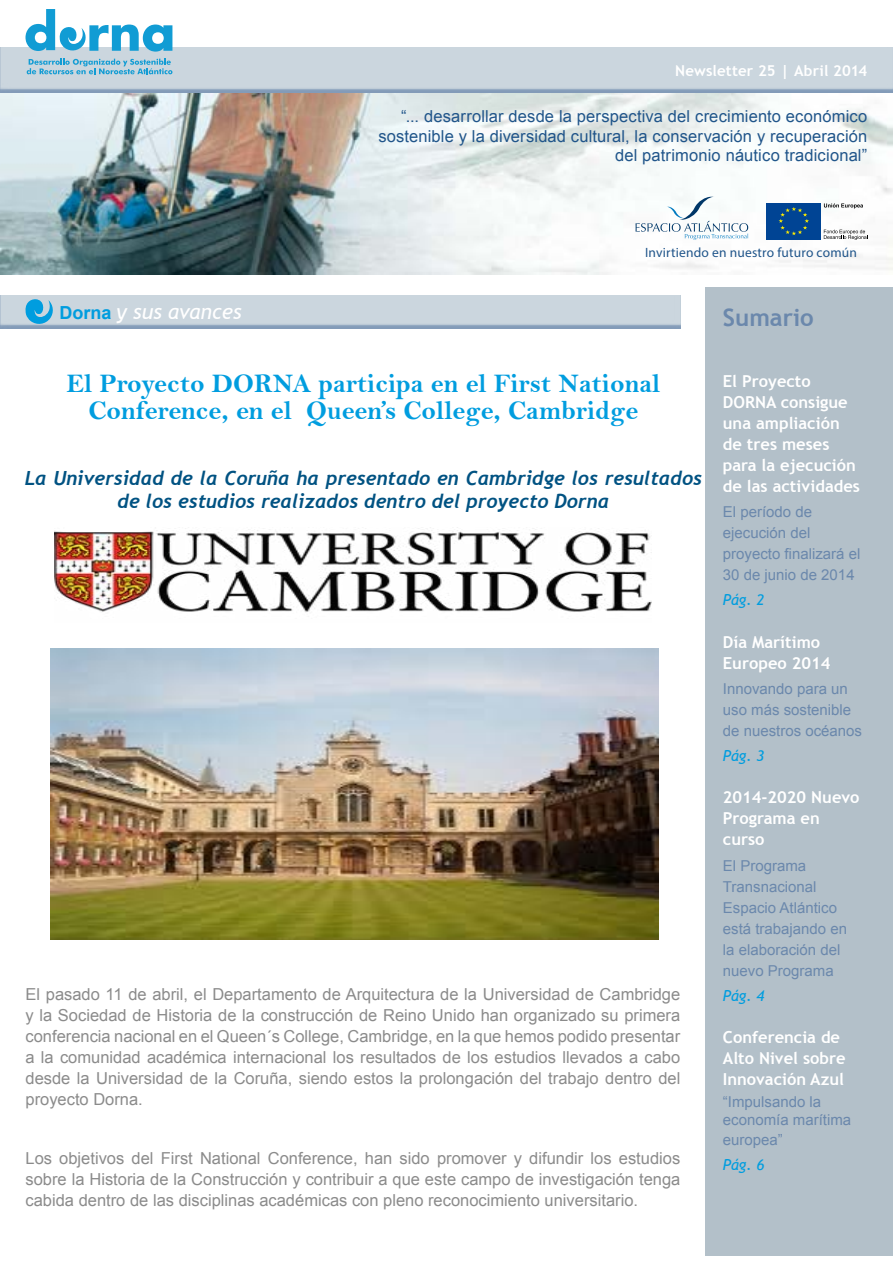
<style>
.page{position:relative;width:893px;height:1263px;background:#fff}
.page>*{position:absolute;margin:0;border:0;box-sizing:border-box;transform-origin:0 0}
.t1{font:27px/27px "Bell MT Bold";color:#009ddf;text-align:center}
.t2{font:700 24px "Trebuchet MS";color:#6b88ac}
.t3{font:italic 21px "Trebuchet MS";color:#fff}
.t4{font:italic 700 19.5px/22.5px "Trebuchet";color:#005282;text-align:center}
.t5{font:16.5px/21px "Arial";color:#8b8b8b;text-align:justify}
.t6{font:700 16.5px/21px "Trebuchet MS";color:#fff}
.t7{font:16.5px/19.5px "Arial";letter-spacing:.01em;color:#20558a;text-align:right}
.t8{font:15px/21px "Arial";color:#6b88ac}
.t9{font:700 15px "Trebuchet MS";letter-spacing:.01em;color:#fff}
.t10{font:italic 15px "Trebuchet MS";color:#009ddf}
.t11{font:13.5px "Myriad Pro";letter-spacing:.015em;color:#20558a}
.s1{font-family:"Arial";font-weight:700;font-style:normal;font-size:18px;color:#009ddf}
</style>
<div class="page">
<img style="left:0;top:95px;width:893px;height:179px">
<svg style="left:635px;top:197px;width:114px;height:43px"></svg>
<svg style="left:824px;top:230px;width:44px;height:10px"></svg>
<div style="left:766px;top:203px;width:55px;height:37px;background:#004494"></div>
<svg style="left:779px;top:207px;width:30px;height:28px"></svg>
<svg style="left:824px;top:203px;width:39px;height:6px"></svg>
<div style="left:0;top:36px;width:893px;height:59px;background:#6b88ac;opacity:.75"></div>
<div style="left:706px;top:287px;width:187px;height:969px;background:#b3c0c9"></div>
<div style="left:0;top:283px;width:692px;height:46px;background:#6b88ac;opacity:.75"></div>
<svg style="left:23px;top:299px;width:31px;height:27px"></svg>
<svg style="left:27px;top:59px;width:145px;height:15px;background:#8dc2da"></svg>
<svg style="left:26px;top:9px;width:146px;height:43px"></svg>
<img style="left:50px;top:649px;width:608px;height:290px">
<img style="left:55px;top:527px;width:597px;height:85px">
<p class="t9" style="left:675px;top:61px;width:194px">Newsletter 25 | Abril 2014</p>
<p class="t7" style="left:378px;top:107px;width:490px">“... desarrollar desde la perspectiva del crecimiento económico sostenible y la diversidad cultural, la conservación y recuperación del patrimonio náutico tradicional”</p>
<p class="t3" style="left:60px;top:299px;width:183px"><span class="s1">Dorna</span> y sus avances</p>
<p class="t11" style="left:645px;top:244px;width:213px">Invirtiendo en nuestro futuro común</p>
<h2 class="t2" style="left:723px;top:303px;width:92px">Sumario</h2>
<h1 class="t1" style="left:66px;top:370px;width:596px">El Proyecto DORNA participa en el First National<br>Conference, en el Queen’s College, Cambridge</h1>
<p class="t4" style="left:25px;top:467px;width:679px">La Universidad de la Coruña ha presentado en Cambridge los resultados de los estudios realizados dentro del proyecto Dorna</p>
<p class="t5" style="left:26px;top:983px;width:656px">El pasado 11 de abril, el Departamento de Arquitectura de la Universidad de Cambridge y la Sociedad de Historia de la construcción de Reino Unido han organizado su primera conferencia nacional en el Queen´s College, Cambridge, en la que hemos podido presentar a la comunidad académica internacional los resultados de los estudios llevados a cabo desde la Universidad de la Coruña, siendo estos la prolongación del trabajo dentro del proyecto Dorna.</p>
<p class="t5" style="left:26px;top:1147px;width:656px">Los objetivos del First National Conference, han sido promover y difundir los estudios sobre la Historia de la Construcción y contribuir a que este campo de investigación tenga cabida dentro de las disciplinas académicas con pleno reconocimiento universitario.</p>
<p class="t6" style="left:723px;top:370px;width:139px">El Proyecto<br>DORNA consigue una ampliación de tres meses para la ejecución de las actividades</p>
<p class="t8" style="left:723px;top:501px;width:139px">El período de ejecución del proyecto finalizará el<br>30 de junio de 2014</p>
<p class="t10" style="left:723px;top:591px;width:43px">Pág. 2</p>
<p class="t6" style="left:723px;top:631px;width:109px">Día Marítimo<br>Europeo 2014</p>
<p class="t8" style="left:723px;top:678px;width:141px">Innovando para un uso más sostenible de nuestros océanos</p>
<p class="t10" style="left:723px;top:747px;width:43px">Pág. 3</p>
<p class="t6" style="left:723px;top:787px;width:138px">2014-2020 Nuevo<br>Programa en curso</p>
<p class="t8" style="left:723px;top:855px;width:126px">El Programa<br>Transnacional<br>Espacio Atlántico está trabajando en la elaboración del nuevo Programa</p>
<p class="t10" style="left:723px;top:987px;width:43px">Pág. 4</p>
<p class="t6" style="left:723px;top:1027px;width:124px">Conferencia de<br>Alto Nivel sobre<br>Innovación Azul</p>
<p class="t8" style="left:723px;top:1093px;width:130px;line-height:18px">“Impulsando la economía marítima</p>
<p class="t8" style="left:723px;top:1129px;width:62px">europea”</p>
<p class="t10" style="left:723px;top:1156px;width:43px">Pág. 6</p>
</div>
